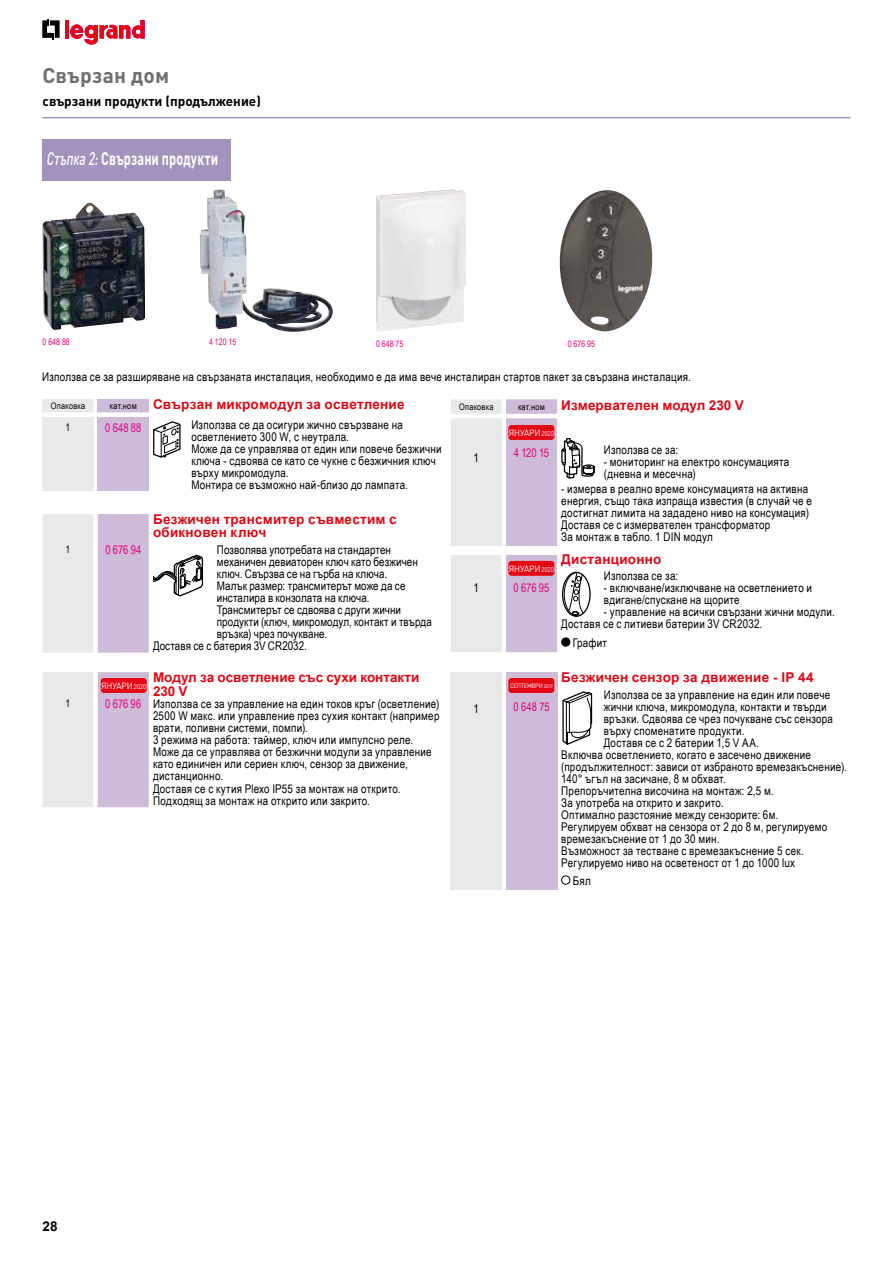
<style>
.page{position:relative;width:893px;height:1263px;background:#fff}
.page>*{position:absolute;margin:0;border:0;box-sizing:border-box;transform-origin:0 0}
.t1{font:700 21px "DIN Pro";letter-spacing:.01em;color:#706f6f}
.t2{font:700 18px "DIN Pro";letter-spacing:.015em;color:#fff;scale:.7 1}
.t3{font:700 13.5px/13.5px "Arial";letter-spacing:.015em;color:#e30613}
.t4{font:700 13.5px/13.5px "Arial";letter-spacing:-.005em;color:#e30613}
.t5{font:700 13.5px "DIN Pro";color:#000}
.t6{font:700 13.5px "Arial";color:#000}
.t7{font:12px/12px "Arial Narrow";letter-spacing:.02em;color:#000}
.t8{font:12px "Arial Narrow";letter-spacing:.005em;color:#e6007d;scale:.95 1}
.t9{font:10.5px "Arial Narrow";color:#000}
.t10{font:9px "DIN Pro";letter-spacing:-.025em;color:#fff;scale:.95 1}
.t11{font:9px "Arial Narrow";color:#e6007d;scale:.95 1}
.t12{font:9px "Arial Narrow";letter-spacing:.03em;color:#000}
.t13{font:6.3px "DIN Pro";letter-spacing:-.05em;color:#fff;scale:.95 1}
.s1{font-weight:500;font-style:italic}
.s2{font-family:"Arial Narrow";font-weight:400;font-size:9px;color:#000}
.s3{font-size:6.75px}
.s4{color:#e6007d}
.s5{font-size:5.25px}
</style>
<div class="page">
<div style="left:451px;top:672px;width:51px;height:18px;background:#e9e9e9"></div>
<div style="left:506px;top:672px;width:51px;height:18px;background:#cdbbd7"></div>
<div style="left:451px;top:690px;width:51px;height:200px;background:#e9e9e9"></div>
<div style="left:506px;top:690px;width:51px;height:200px;background:#cdbbd7"></div>
<div style="left:561px;top:876px;width:9px;height:8px;border:1px solid #000;border-radius:50%"></div>
<img style="left:560px;top:190px;width:46px;height:141px">
<div style="left:43px;top:399px;width:51px;height:16px;background:#e9e9e9"></div>
<div style="left:43px;top:415px;width:51px;height:76px;background:#e9e9e9"></div>
<div style="left:43px;top:412px;width:51px;height:5px;background:#fff"></div>
<svg style="left:97px;top:399px;width:84px;height:92px"></svg>
<img style="left:200px;top:189px;width:69px;height:140px">
<img style="left:43px;top:203px;width:102px;height:127px">
<img style="left:376px;top:190px;width:90px;height:142px">
<svg style="left:43px;top:514px;width:160px;height:139px"></svg>
<svg style="left:43px;top:672px;width:106px;height:135px"></svg>
<svg style="left:451px;top:399px;width:144px;height:253px"></svg>
<svg style="left:562px;top:691px;width:31px;height:54px"></svg>
<div style="left:43px;top:139px;width:188px;height:42px;background:#a393bc"></div>
<hr style="left:43px;top:117px;width:807px;height:1px;background:#a393bc">
<div style="left:101px;top:678px;width:46px;height:15px;background:#e30613;border-radius:3px"></div>
<div style="left:508px;top:678px;width:46px;height:15px;background:#e30613;border-radius:3px"></div>
<div style="left:508px;top:425px;width:46px;height:15px;background:#e30613;border-radius:3px"></div>
<div style="left:508px;top:561px;width:46px;height:15px;background:#e30613;border-radius:3px"></div>
<svg style="left:43px;top:19px;width:16px;height:20px"></svg>
<hr style="left:65px;top:20px;width:4px;height:18px;background:#e30613">
<svg style="left:70px;top:20px;width:75px;height:25px"></svg>
<h1 class="t1" style="left:43px;top:58px;width:128px">Свързан дом</h1>
<p class="t5" style="left:43px;top:90px;width:220px">свързани продукти (продължение)</p>
<h2 class="t2" style="left:47px;top:144px;width:246px"><span class="s1">Стъпка 2:</span> Свързани продукти</h2>
<p class="t11" style="left:43px;top:335px;width:30px">0 648 88</p>
<p class="t11" style="left:209px;top:335px;width:30px">4 120 15</p>
<p class="t11" style="left:376px;top:337px;width:30px">0 648 75</p>
<p class="t11" style="left:568px;top:337px;width:30px">0 676 95</p>
<p class="t7" style="left:42px;top:370px;width:650px">Използва се за разширяване на свързаната инсталация, необходимо е да има вече инсталиран стартов пакет за свързана инсталация.</p>
<p class="t12" style="left:51px;top:399px;width:36px">Oпаковка</p>
<p class="t3" style="left:110px;top:398px;width:296px"><span class="s2">кат.ном</span> Свързан микромодул за осветление</p>
<p class="t9" style="left:66px;top:419px;width:6px">1</p>
<p class="t8" style="left:105px;top:419px;width:40px">0 648 88</p>
<p class="t7" style="left:191px;top:418px;width:252px">Използва се да осигури жично свързване на осветлението 300 W, с неутрала.<br>Може да се управлява от един или повече безжични ключа - сдвоява се като се чукне с безжичния ключ върху микромодула.<br>Монтира се възможно най-близо до лампата.</p>
<p class="t12" style="left:459px;top:400px;width:36px">Oпаковка</p>
<p class="t3" style="left:518px;top:399px;width:227px"><span class="s2">кат.ном</span> Измервателен модул 230 V</p>
<p class="t10" style="left:509px;top:425px;width:49px">ЯНУАРИ<span class="s3">2020</span></p>
<p class="t8" style="left:514px;top:444px;width:39px">4 120 15</p>
<p class="t7" style="left:604px;top:443px;width:76px">Използва се за:</p>
<p class="t7" style="left:604px;top:455px;width:187px">- мониторинг на електро консумацията (дневна и месечна)</p>
<p class="t7" style="left:561px;top:482px;width:252px">- измерва в реално време консумацията на активна енергия, също така изпраща известия (в случай че е достигнат лимита на зададено ниво на консумация)<br>Доставя се с измервателен трансформатор<br>За монтаж в табло. 1 DIN модул</p>
<p class="t3" style="left:561px;top:553px;width:102px">Дистанционно</p>
<p class="t7" style="left:473px;top:451px;width:7px">1</p>
<p class="t3" style="left:153px;top:513px;width:245px">Безжичен трансмитер съвместим с обикновен ключ</p>
<p class="t9" style="left:66px;top:541px;width:6px">1</p>
<p class="t8" style="left:105px;top:541px;width:39px">0 676 94</p>
<p class="t7" style="left:217px;top:543px;width:176px">Позволява употребата на стандартен</p>
<p class="t7" style="left:217px;top:555px;width:203px">механичен девиаторен ключ като безжичен</p>
<p class="t7" style="left:217px;top:567px;width:172px">ключ. Свързва се на гърба на ключа.</p>
<p class="t7" style="left:217px;top:579px;width:190px">Малък размер: трансмитерът може да се</p>
<p class="t7" style="left:217px;top:591px;width:154px">инсталира в конзолата на ключа.</p>
<p class="t7" style="left:217px;top:603px;width:186px">Трансмитерът се сдвоява с други жични</p>
<p class="t7" style="left:217px;top:615px;width:217px">продукти (ключ, микромодул, контакт и твърда</p>
<p class="t7" style="left:217px;top:627px;width:112px">връзка) чрез почукване.</p>
<p class="t7" style="left:153px;top:639px;width:155px">Доставя се с батерия 3V CR2032.</p>
<p class="t4" style="left:153px;top:671px;width:268px">Модул за осветление със сухи контакти<br>230 V</p>
<p class="t9" style="left:66px;top:696px;width:6px">1</p>
<p class="t7" style="left:153px;top:698px;width:288px;text-indent:-48px"><span class="s4">0 676 96</span> Използва се за управление на един токов кръг (осветление)<br>2500 W макс. или управление през сухия контакт (например врати, поливни системи, помпи).<br>3 режима на работа: таймер, ключ или импулсно реле.<br>Може да се управлява от безжични модули за управление като единичен или сериен ключ, сензор за движение, дистанционно.<br>Доставя се с кутия Plexo IP55 за монтаж на открито.<br>Подходящ за монтаж на открито или закрито.</p>
<p class="t10" style="left:509px;top:561px;width:49px">ЯНУАРИ<span class="s3">2020</span></p>
<p class="t7" style="left:604px;top:570px;width:76px">Използва се за:</p>
<p class="t7" style="left:604px;top:582px;width:210px">- включване/изключване на осветлението и вдигане/спускане на щорите</p>
<p class="t7" style="left:561px;top:606px;width:275px;text-indent:43px">- управление на всички свързани жични модули.<br>Доставя се с литиеви батерии 3V CR2032.</p>
<p class="t7" style="left:573px;top:636px;width:36px">Графит</p>
<p class="t7" style="left:473px;top:581px;width:7px">1</p>
<p class="t8" style="left:514px;top:579px;width:39px">0 676 95</p>
<p class="t3" style="left:561px;top:671px;width:254px">Безжичен сензор за движение - IP 44</p>
<p class="t10" style="left:101px;top:678px;width:49px">ЯНУАРИ<span class="s3">2020</span></p>
<p class="t13" style="left:510px;top:680px;width:47px">СЕПТЕМВРИ <span class="s5">2019</span></p>
<p class="t7" style="left:604px;top:688px;width:228px">Използва се за управление на един или повече</p>
<p class="t7" style="left:604px;top:700px;width:224px">жични ключа, микромодула, контакти и твърди</p>
<p class="t7" style="left:604px;top:712px;width:231px">връзки. Сдвоява се чрез почукване със сензора</p>
<p class="t7" style="left:604px;top:724px;width:142px">върху споменатите продукти.</p>
<p class="t7" style="left:604px;top:736px;width:157px">Доставя се с 2 батерии 1,5 V AA.</p>
<p class="t7" style="left:561px;top:748px;width:251px">Включва осветлението, когато е засечено движение</p>
<p class="t7" style="left:561px;top:760px;width:287px">(продължителност: зависи от избраното времезакъснение).</p>
<p class="t7" style="left:561px;top:772px;width:166px">140° ъгъл на засичане, 8 м обхват.</p>
<p class="t7" style="left:561px;top:784px;width:214px">Препоръчителна височина на монтаж: 2,5 м.</p>
<p class="t7" style="left:561px;top:796px;width:164px">За употреба на открито и закрито.</p>
<p class="t7" style="left:561px;top:808px;width:218px">Оптимално разстояние между сензорите: 6м.</p>
<p class="t7" style="left:561px;top:820px;width:268px">Регулируем обхват на сензора от 2 до 8 м, регулируемо</p>
<p class="t7" style="left:561px;top:832px;width:160px">времезакъснение от 1 до 30 мин.</p>
<p class="t7" style="left:561px;top:844px;width:244px">Възможност за тестване с времезакъснение 5 сек.</p>
<p class="t7" style="left:561px;top:856px;width:235px">Регулируемо ниво на осветеност от 1 до 1000 lux</p>
<p class="t7" style="left:573px;top:874px;width:19px">Бял</p>
<p class="t7" style="left:473px;top:702px;width:7px">1</p>
<p class="t8" style="left:513px;top:697px;width:39px">0 648 75</p>
<p class="t6" style="left:43px;top:1217px;width:17px">28</p>
</div>
